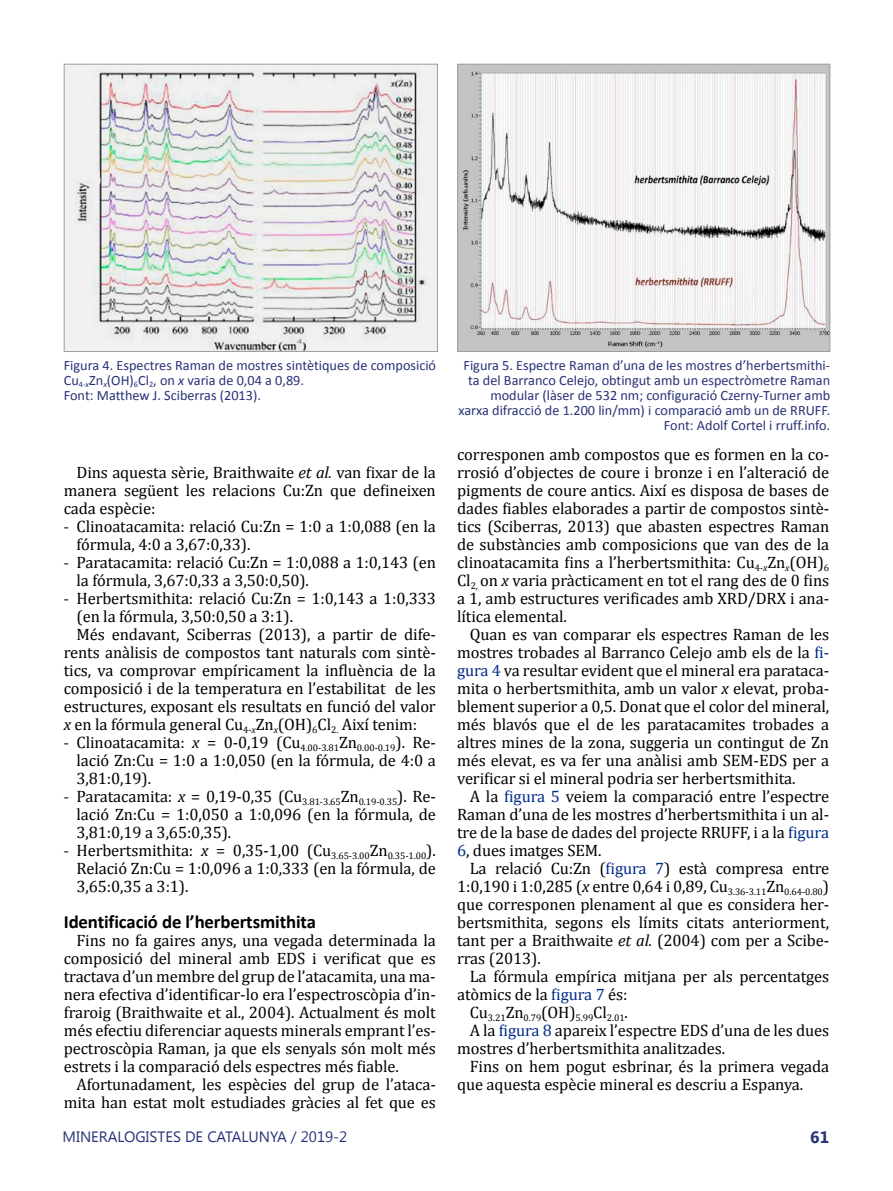
<style>
.page{position:relative;width:893px;height:1191px;background:#fff}
.page>*{position:absolute;margin:0;border:0;box-sizing:border-box;transform-origin:0 0}
.t1{font:700 18.75px "Calibri";letter-spacing:-.005em;color:#000}
.t2{font:16.5px/18px "Cambria";letter-spacing:-.005em;color:#000;text-align:justify}
.t3{font:700 16.5px "Segoe UI";color:#283277}
.t4{font:15px "Segoe UI";color:#283277}
.t5{font:14.25px/15px "Calibri";color:#283277}
.t6{font:9.6px "Cambria";letter-spacing:-.005em;color:#000}
.s1{font-style:italic}
.s2{font-family:"Calibri"}
.s3{color:#002c8a}
</style>
<div class="page">
<img style="left:66px;top:66px;width:370px;height:284px">
<div style="left:64px;top:64px;width:374px;height:288px;border:1px solid #9d9d9c"></div>
<img style="left:459px;top:66px;width:369px;height:284px">
<div style="left:457px;top:64px;width:373px;height:288px;border:1px solid #9d9d9c"></div>
<p class="t5" style="left:64px;top:357px;width:374px">Figura 4. Espectres Raman de mostres sintètiques de composició<br>Cu<sub>4-</sub><sub>x</sub>Zn<sub>x</sub>(OH)<sub>6</sub>Cl<sub>2</sub>, on <span class="s1">x</span> varia de 0,04 a 0,89.<br>Font: Matthew J. Sciberras (2013).</p>
<p class="t5" style="left:458px;top:357px;width:373px;text-align:right">Figura 5. Espectre Raman d’una de les mostres d’herbertsmithi&shy;ta del Barranco Celejo, obtingut amb un espectròmetre Raman modular (làser de 532 nm; configuració Czerny-Turner amb xarxa difracció de 1.200 lin/mm) i comparació amb un de RRUFF.<br>Font: Adolf Cortel i rruff.info.</p>
<p class="t2" style="left:64px;top:463px;width:374px;text-indent:13px">Dins aquesta sèrie, Braithwaite <span class="s1">et al.</span> van fixar de la manera següent les relacions Cu:Zn que defineixen cada espècie:</p>
<p class="t2" style="left:77px;top:517px;width:361px;text-indent:-13px"><span class="s2">-</span> Clinoatacamita: relació Cu:Zn = 1:0 a 1:0,088 (en la fórmula, 4:0 a 3,67:0,33).</p>
<p class="t2" style="left:77px;top:553px;width:361px;text-indent:-13px"><span class="s2">-</span> Paratacamita: relació Cu:Zn = 1:0,088 a 1:0,143 (en la fórmula, 3,67:0,33 a 3,50:0,50).</p>
<p class="t2" style="left:64px;top:589px;width:374px"><span class="s2">-</span> Herbertsmithita: relació Cu:Zn = 1:0,143 a 1:0,333</p>
<p class="t2" style="left:77px;top:607px;width:218px">(en la fórmula, 3,50:0,50 a 3:1).</p>
<p class="t2" style="left:77px;top:625px;width:361px">Més endavant, Sciberras (2013), a partir de dife-</p>
<p class="t2" style="left:64px;top:643px;width:374px">rents anàlisis de compostos tant naturals com sintè-</p>
<p class="t2" style="left:64px;top:661px;width:374px">tics, va comprovar empíricament la influència de la</p>
<p class="t2" style="left:64px;top:679px;width:374px">composició i de la temperatura en l’estabilitat de les</p>
<p class="t2" style="left:64px;top:697px;width:374px">estructures, exposant els resultats en funció del valor</p>
<p class="t2" style="left:64px;top:715px;width:355px"><span class="s1">x</span> en la fórmula general Cu<sub>4-</sub><sub>x</sub>Zn<sub>x</sub>(OH)<sub>6</sub>Cl<sub>2.</sub> Així tenim:</p>
<p class="t2" style="left:77px;top:733px;width:361px;text-indent:-13px"><span class="s2">-</span> Clinoatacamita: <span class="s1">x</span> = 0-0,19 (Cu<sub>4.00-3.81</sub>Zn<sub>0.00-0.19</sub>). Re&shy;lació Zn:Cu = 1:0 a 1:0,050 (en la fórmula, de 4:0 a 3,81:0,19).</p>
<p class="t2" style="left:77px;top:787px;width:361px;text-indent:-13px"><span class="s2">-</span> Paratacamita: <span class="s1">x</span> = 0,19-0,35 (Cu<sub>3.81-3.65</sub>Zn<sub>0.19-0.35</sub>). Re&shy;lació Zn:Cu = 1:0,050 a 1:0,096 (en la fórmula, de 3,81:0,19 a 3,65:0,35).</p>
<p class="t2" style="left:77px;top:841px;width:361px;text-indent:-13px"><span class="s2">-</span> Herbertsmithita: <span class="s1">x</span> = 0,35-1,00 (Cu<sub>3.65-3.00</sub>Zn<sub>0.35-1.00</sub>).<br>Relació Zn:Cu = 1:0,096 a 1:0,333 (en la fórmula, de 3,65:0,35 a 3:1).</p>
<p class="t1" style="left:64px;top:910px;width:254px">Identificació de l’herbertsmithita</p>
<p class="t2" style="left:64px;top:931px;width:374px;text-indent:13px">Fins no fa gaires anys, una vegada determinada la composició del mineral amb EDS i verificat que es tractava d’un membre del grup de l’atacamita, una ma&shy;nera efectiva d’identificar-lo era l’espectroscòpia d’in&shy;fraroig (Braithwaite et al., 2004). Actualment és molt més efectiu diferenciar aquests minerals emprant l’es&shy;pectroscòpia Raman, ja que els senyals són molt més estrets i la comparació dels espectres més fiable.</p>
<p class="t2" style="left:64px;top:1075px;width:374px;text-align:right">Afortunadament, les espècies del grup de l’ataca&shy;mita han estat molt estudiades gràcies al fet que es</p>
<p class="t2" style="left:457px;top:445px;width:374px">corresponen amb compostos que es formen en la co&shy;rrosió d’objectes de coure i bronze i en l’alteració de pigments de coure antics. Així es disposa de bases de dades fiables elaborades a partir de compostos sintè&shy;tics (Sciberras, 2013) que abasten espectres Raman de substàncies amb composicions que van des de la clinoatacamita fins a l’herbertsmithita: Cu<sub>4-</sub><sub>x</sub>Zn<sub>x</sub>(OH)<sub>6<br></sub>Cl<sub>2,</sub> on <span class="s1">x</span> varia pràcticament en tot el rang des de 0 fins a 1, amb estructures verificades amb XRD/DRX i ana&shy;lítica elemental.</p>
<p class="t2" style="left:457px;top:625px;width:374px;text-indent:13px">Quan es van comparar els espectres Raman de les mostres trobades al Barranco Celejo amb els de la <span class="s3">fi&shy;gura 4</span> va resultar evident que el mineral era parataca&shy;mita o herbertsmithita, amb un valor <span class="s1">x</span> elevat, proba&shy;blement superior a 0,5. Donat que el color del mineral, més blavós que el de les paratacamites trobades a altres mines de la zona, suggeria un contingut de Zn més elevat, es va fer una anàlisi amb SEM-EDS per a verificar si el mineral podria ser herbertsmithita.</p>
<p class="t2" style="left:457px;top:787px;width:374px;text-indent:13px">A la <span class="s3">figura 5</span> veiem la comparació entre l’espectre Raman d’una de les mostres d’herbertsmithita i un al&shy;tre de la base de dades del projecte RRUFF, i a la <span class="s3">figura 6</span>, dues imatges SEM.</p>
<p class="t2" style="left:457px;top:859px;width:374px;text-indent:13px">La relació Cu:Zn (<span class="s3">figura 7</span>) està compresa entre 1:0,190 i 1:0,285 (<span class="s1">x</span> entre 0,64 i 0,89, Cu<sub>3.36-3.11</sub>Zn<sub>0.64-0.80</sub>) que corresponen plenament al que es considera her&shy;bertsmithita, segons els límits citats anteriorment, tant per a Braithwaite <span class="s1">et al.</span> (2004) com per a Scibe&shy;rras (2013).</p>
<p class="t2" style="left:457px;top:967px;width:374px;text-indent:13px">La fórmula empírica mitjana per als percentatges atòmics de la <span class="s3">figura 7</span> és:</p>
<p class="t6" style="left:470px;top:1012px;width:160px"><sup>Cu</sup>3.21<sup>Zn</sup>0.79<sup>(OH)</sup>5.99<sup>Cl</sup>2.01<sup>.</sup></p>
<p class="t2" style="left:457px;top:1021px;width:374px;text-indent:13px">A la <span class="s3">figura 8</span> apareix l’espectre EDS d’una de les dues mostres d’herbertsmithita analitzades.</p>
<p class="t2" style="left:457px;top:1057px;width:374px;text-indent:13px">Fins on hem pogut esbrinar, és la primera vegada que aquesta espècie mineral es descriu a Espanya.</p>
<p class="t4" style="left:63px;top:1126px;width:286px">MINERALOGISTES DE CATALUNYA / 2019-2</p>
<p class="t3" style="left:810px;top:1125px;width:20px">61</p>
</div>
